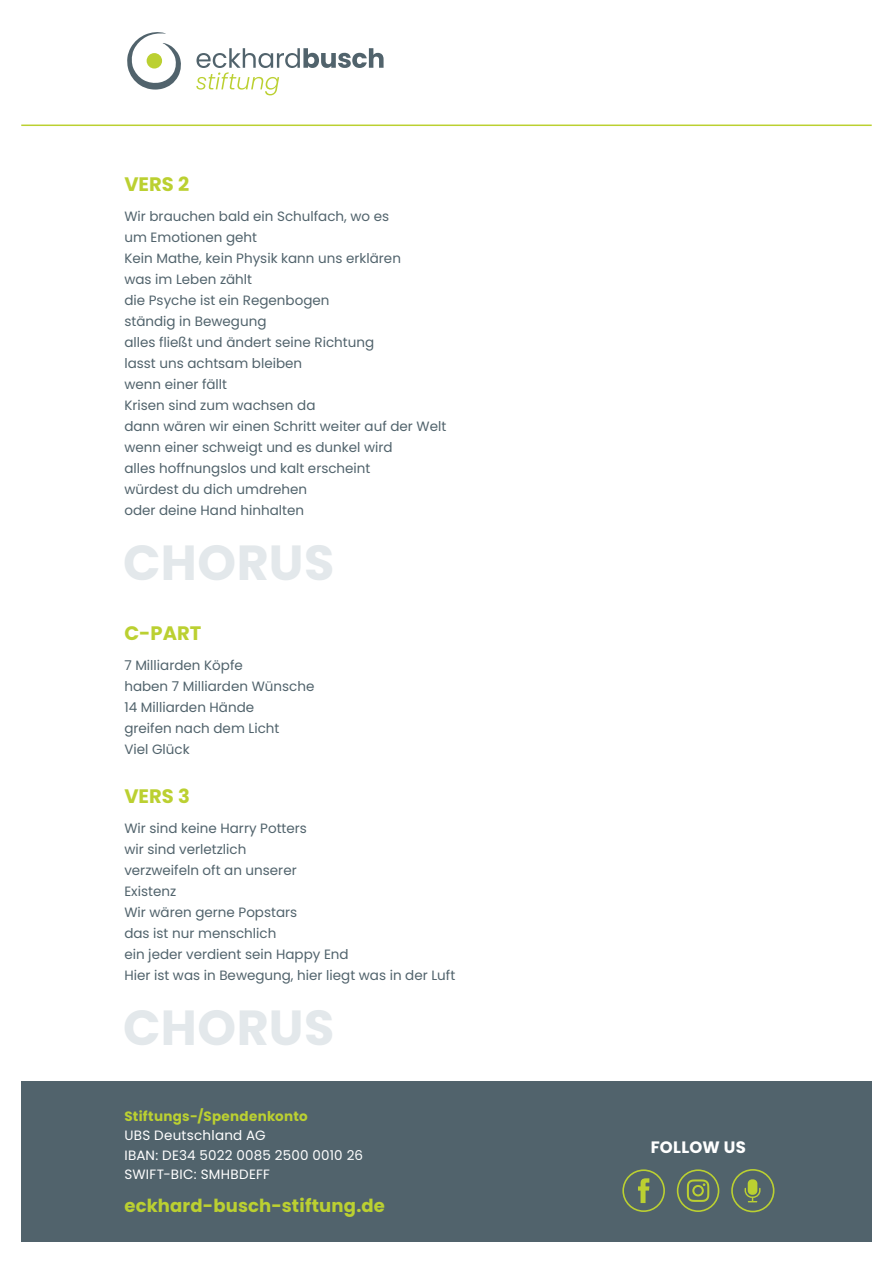
<style>
.page{position:relative;width:893px;height:1263px;background:#fff}
.page>*{position:absolute;margin:0;border:0;box-sizing:border-box;transform-origin:0 0}
.t1{font:700 49.2px "Poppins";letter-spacing:.01em;color:#e3e8eb}
.t2{font:700 19.5px "Poppins";color:#bbd031}
.t3{font:700 18px "Poppins";letter-spacing:.01em;color:#bbd031}
.t4{font:700 16.5px "Poppins";letter-spacing:.01em;color:#fff}
.t5{font:13.5px/21px "Poppins";color:#51636c}
.t6{font:13.5px/19.5px "Poppins";letter-spacing:.02em;color:#fff}
.t7{font:700 13.5px "Poppins";letter-spacing:.02em;color:#bbd031}
</style>
<div class="page">
<div style="left:22px;top:1081px;width:850px;height:161px;background:#51636c"></div>
<hr style="left:21px;top:125px;width:851px;height:1px;background:#bbd031">
<svg style="left:196px;top:48px;width:188px;height:47px"></svg>
<svg style="left:127px;top:32px;width:54px;height:58px"></svg>
<div style="left:622px;top:1169px;width:43px;height:43px;border:2px solid #bbd031;border-radius:20px"></div>
<svg style="left:638px;top:1178px;width:11px;height:25px"></svg>
<div style="left:677px;top:1169px;width:42px;height:43px;border:2px solid #bbd031;border-radius:20px"></div>
<svg style="left:687px;top:1179px;width:22px;height:23px"></svg>
<div style="left:731px;top:1169px;width:43px;height:43px;border:2px solid #bbd031;border-radius:50%"></div>
<div style="left:748px;top:1179px;width:9px;height:16px;background:#bbd031;border-radius:4px"></div>
<svg style="left:745px;top:1188px;width:15px;height:14px"></svg>
<h2 class="t2" style="left:124px;top:172px;width:66px">VERS 2</h2>
<p class="t5" style="left:124px;top:205px;width:323px">Wir brauchen bald ein Schulfach, wo es<br>um Emotionen geht<br>Kein Mathe, kein Physik kann uns erklären<br>was im Leben zählt<br>die Psyche ist ein Regenbogen<br>ständig in Bewegung<br>alles fließt und ändert seine Richtung<br>lasst uns achtsam bleiben<br>wenn einer fällt<br>Krisen sind zum wachsen da<br>dann wären wir einen Schritt weiter auf der Welt wenn einer schweigt und es dunkel wird<br>alles hoffnungslos und kalt erscheint<br>würdest du dich umdrehen<br>oder deine Hand hinhalten</p>
<h1 class="t1" style="left:123px;top:534px;width:213px">CHORUS</h1>
<h2 class="t2" style="left:124px;top:621px;width:78px">C-PART</h2>
<p class="t5" style="left:124px;top:654px;width:191px">7 Milliarden Köpfe<br>haben 7 Milliarden Wünsche<br>14 Milliarden Hände<br>greifen nach dem Licht<br>Viel Glück</p>
<h2 class="t2" style="left:124px;top:785px;width:67px">VERS 3</h2>
<p class="t5" style="left:124px;top:818px;width:332px">Wir sind keine Harry Potters<br>wir sind verletzlich<br>verzweifeln oft an unserer<br>Existenz<br>Wir wären gerne Popstars<br>das ist nur menschlich<br>ein jeder verdient sein Happy End<br>Hier ist was in Bewegung, hier liegt was in der Luft</p>
<h1 class="t1" style="left:123px;top:1000px;width:213px">CHORUS</h1>
<p class="t7" style="left:124px;top:1108px;width:185px">Stiftungs-/Spendenkonto</p>
<p class="t6" style="left:124px;top:1125px;width:240px">UBS Deutschland AG<br>IBAN: DE34 5022 0085 2500 0010 26<br>SWIFT-BIC: SMHBDEFF</p>
<h3 class="t3" style="left:124px;top:1195px;width:262px">eckhard-busch-stiftung.de</h3>
<p class="t4" style="left:651px;top:1138px;width:97px">FOLLOW US</p>
</div>
